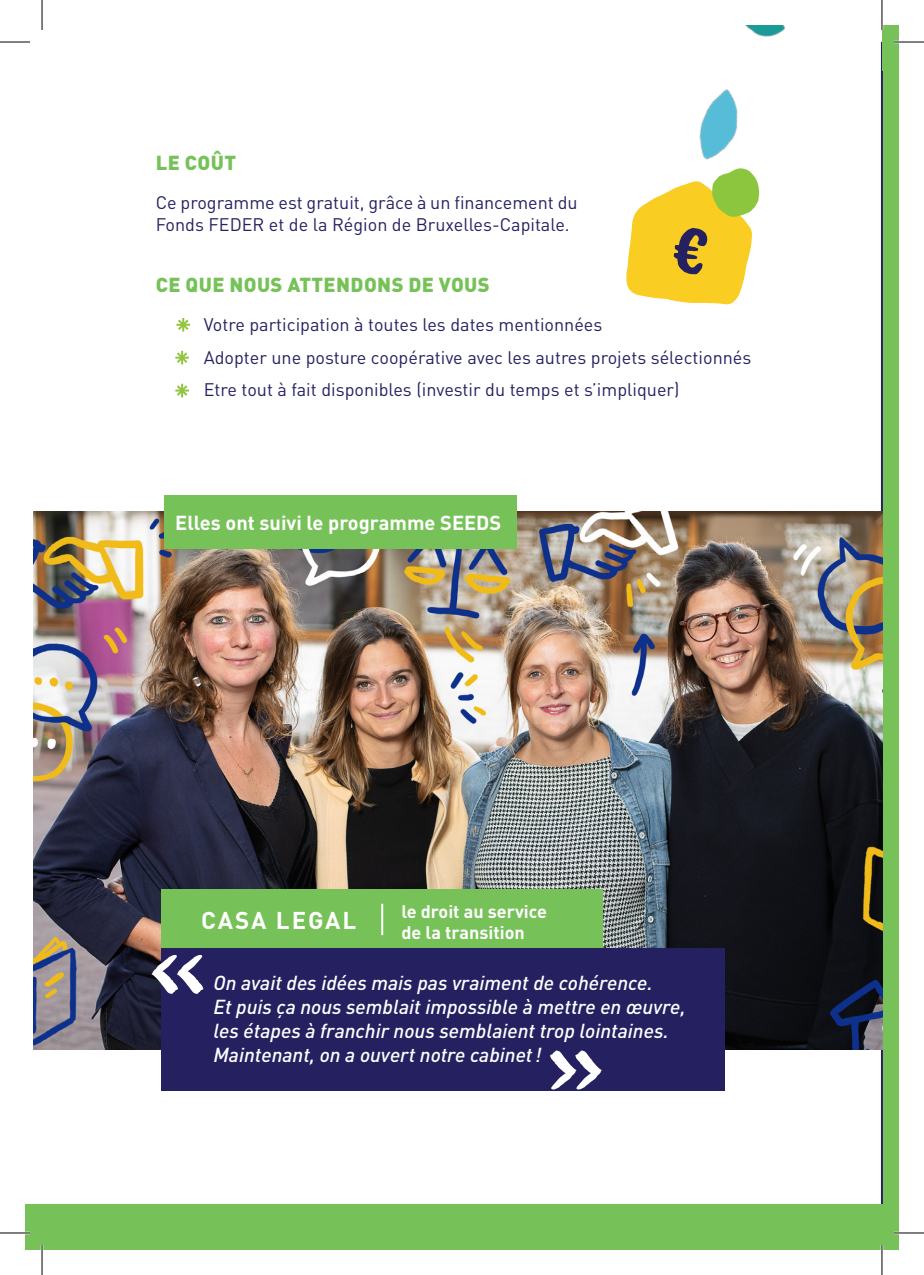
<style>
.page{position:relative;width:924px;height:1275px;background:#fff}
.page>*{position:absolute;margin:0;border:0;box-sizing:border-box;transform-origin:0 0}
.txt_courant{font:104px "Caveat Brush";color:#fff}
.t1{font:700 24px "DINOT";letter-spacing:.08em;color:#fff}
.txt_courant-2{font:italic 500 20px "DIN Pro";color:#fff}
.sous_titre_DIn{font:900 20px "DIN Pro";letter-spacing:.02em;color:#76c258}
.txt_courant-3{font:700 20px "DINOT";color:#fff}
.tab{font:18px "DINOT";color:#252161}
.txt_courant-4{font:18px/21.6px "DINOT";color:#252161}
.texte_courant_2{font:700 18px "DINOT";color:#fff}
</style>
<div class="page">
<hr style="left:880px;top:42px;width:2px;height:1191px;background:#252161">
<img style="left:33px;top:511px;width:849px;height:539px">
<div style="left:25px;top:1204px;width:857px;height:46px;background:#76c258"></div>
<img style="left:699px;top:89px;width:39px;height:71px">
<img style="left:745px;top:25px;width:41px;height:12px">
<div style="left:161px;top:948px;width:563px;height:142px;background:#252161"></div>
<div style="left:161px;top:889px;width:442px;height:59px;background:#76c258"></div>
<hr style="left:381px;top:903px;width:2px;height:32px;background:#fff">
<div style="left:882px;top:25px;width:16px;height:45px;background:#76c258"></div>
<div style="left:882px;top:1204px;width:16px;height:46px;background:#76c258"></div>
<div style="left:882px;top:42px;width:16px;height:1176px;background:#76c258"></div>
<div style="left:163px;top:495px;width:353px;height:53px;background:#76c258"></div>
<svg style="left:176px;top:318px;width:14px;height:14px"></svg>
<svg style="left:175px;top:350px;width:14px;height:15px"></svg>
<svg style="left:175px;top:383px;width:14px;height:15px"></svg>
<hr style="left:893px;top:41px;width:30px;height:2px;background:#fff">
<hr style="left:0;top:1231px;width:30px;height:3px;background:#fff">
<hr style="left:893px;top:1231px;width:30px;height:3px;background:#fff">
<hr style="left:41px;top:1245px;width:2px;height:30px;background:#fff">
<hr style="left:880px;top:1245px;width:2px;height:30px;background:#fff">
<hr style="left:0;top:42px;width:30px;height:1px;background:#000">
<hr style="left:893px;top:42px;width:30px;height:1px;background:#000">
<hr style="left:0;top:1232px;width:30px;height:1px;background:#000">
<hr style="left:893px;top:1232px;width:30px;height:1px;background:#000">
<hr style="left:42px;top:0;width:1px;height:30px;background:#000">
<hr style="left:42px;top:1245px;width:1px;height:30px;background:#000">
<hr style="left:881px;top:0;width:1px;height:30px;background:#000">
<hr style="left:881px;top:1245px;width:1px;height:30px;background:#000">
<svg style="left:626px;top:168px;width:132px;height:137px"></svg>
<p class="sous_titre_DIn" style="left:156px;top:146px;width:82px">LE COÛT</p>
<p class="txt_courant-4" style="left:156px;top:191px;width:423px">Ce programme est gratuit, grâce à un financement du<br>Fonds FEDER et de la Région de Bruxelles-Capitale.</p>
<p class="sous_titre_DIn" style="left:156px;top:267px;width:335px">CE QUE NOUS ATTENDONS DE VOUS</p>
<p class="tab" style="left:204px;top:312px;width:400px">Votre participation à toutes les dates mentionnées</p>
<p class="tab" style="left:204px;top:345px;width:549px">Adopter une posture coopérative avec les autres projets sélectionnés</p>
<p class="tab" style="left:204px;top:378px;width:477px">Etre tout à fait disponibles (investir du temps et s’impliquer)</p>
<p class="txt_courant-3" style="left:175px;top:509px;width:327px">Elles ont suivi le programme SEEDS</p>
<p class="t1" style="left:201px;top:904px;width:156px">CASA LEGAL</p>
<p class="texte_courant_2" style="left:401px;top:898px;width:147px">le droit au service</p>
<p class="texte_courant_2" style="left:401px;top:920px;width:125px">de la transition</p>
<p class="txt_courant" style="left:148px;top:902px;width:59px">«</p>
<p class="txt_courant-2" style="left:213px;top:967px;width:440px">On avait des idées mais pas vraiment de cohérence.</p>
<p class="txt_courant-2" style="left:213px;top:991px;width:473px">Et puis ça nous semblait impossible à mettre en œuvre,</p>
<p class="txt_courant-2" style="left:213px;top:1015px;width:456px">les étapes à franchir nous semblaient trop lointaines.</p>
<p class="txt_courant-2" style="left:213px;top:1039px;width:329px">Maintenant, on a ouvert notre cabinet!</p>
<p class="txt_courant" style="left:605px;top:1142px;width:59px;rotate:-180deg">«</p>
</div>
